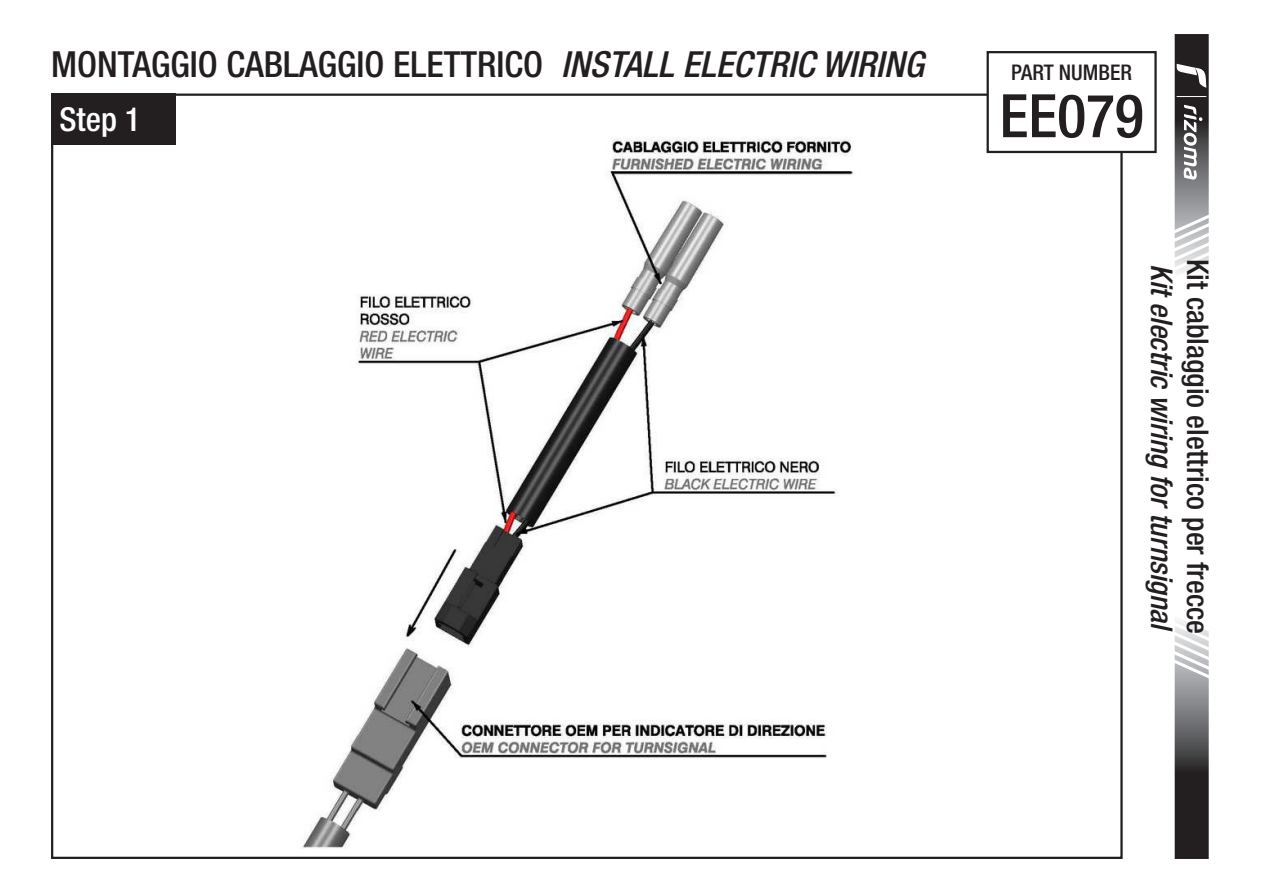
<style>
.page{position:relative;width:1263px;height:893px;background:#fff}
.page>*{position:absolute;margin:0;border:0;box-sizing:border-box;transform-origin:0 0}
.Codice_Prodotto{font:500 condensed 60px "Helvetica Neue LT Std";color:#231f20}
.Titolo_Montaggio{font:500 condensed 36px "Helvetica Neue LT Std";color:#231f20}
.Testo_Progr_Montaggi{font:500 condensed 33px "Helvetica Neue LT Std";color:#fff}
.Titolo_Laterale_Mult{font:italic 500 condensed 30px "Helvetica Neue LT Std";color:#231f20}
.Titolo_Laterale_Mult-2{font:500 condensed 30px "Helvetica Neue LT Std";color:#231f20}
.t1{font:500 condensed 21.6px "Helvetica Neue LT Std";color:#231f20}
.s1{font-style:italic}
</style>
<div class="page">
<img style="left:302px;top:137px;width:552px;height:711px">
<div style="left:51px;top:94px;width:124px;height:51px;background:#231f20"></div>
<svg style="left:1174px;top:620px;width:35px;height:239px"></svg>
<svg style="left:1174px;top:34px;width:35px;height:240px"></svg>
<div style="left:986px;top:51px;width:171px;height:102px;border:2px solid #231f20"></div>
<p class="Titolo_Montaggio" style="left:51px;top:42px;width:874px">MONTAGGIO CABLAGGIO ELETTRICO <span class="s1">INSTALL ELECTRIC WIRING</span></p>
<p class="Testo_Progr_Montaggi" style="left:60px;top:99px;width:83px">Step 1</p>
<p class="t1" style="left:1011px;top:59px;width:122px">PART NUMBER</p>
<p class="Codice_Prodotto" style="left:999px;top:80px;width:146px">EE079</p>
<p class="Titolo_Laterale_Mult" style="left:1180px;top:264px;width:369px;rotate:90deg">Kit electric wiring for turnsignal</p>
<p class="Titolo_Laterale_Mult-2" style="left:1216px;top:259px;width:377px;rotate:90deg">Kit cablaggio elettrico per frecce</p>
</div>
